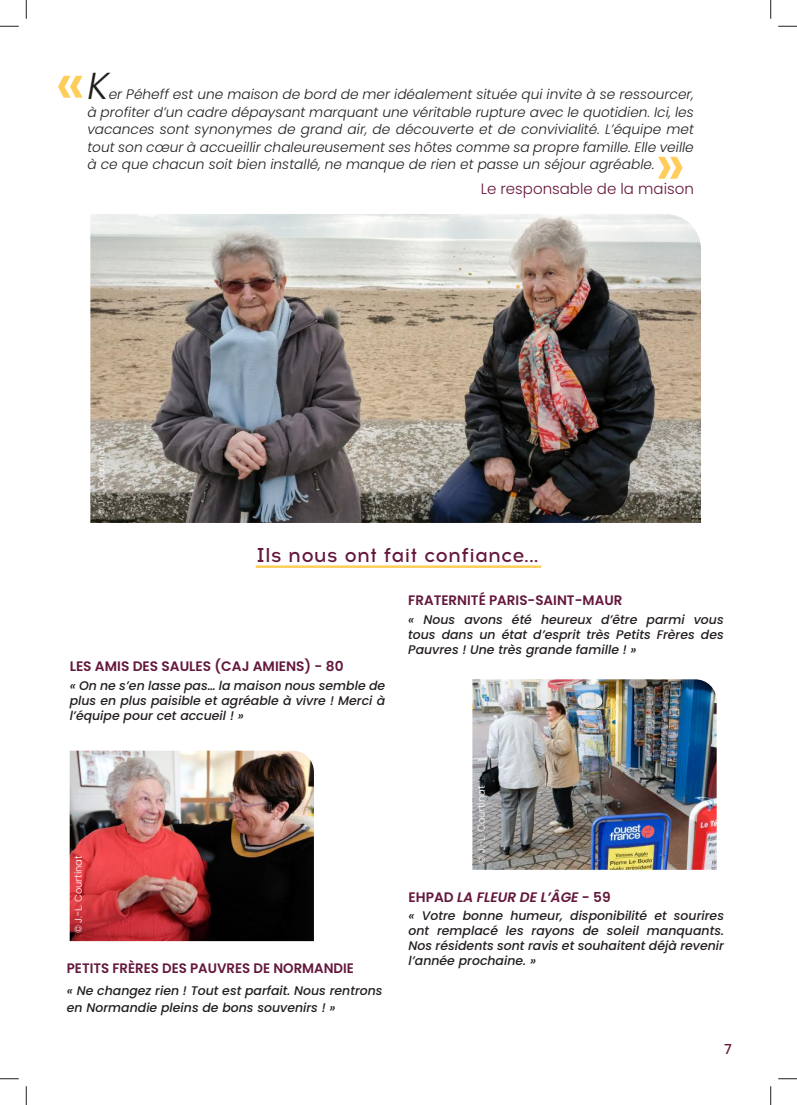
<style>
.page{position:relative;width:797px;height:1105px;background:#fff}
.page>*{position:absolute;margin:0;border:0;box-sizing:border-box;transform-origin:0 0}
.t1{font:500 62.5px "Poppins";color:#ffce5a}
.t2{font:italic 300 37.5px "Poppins";color:#241f1f}
.t3{font:500 20px "Acrom";color:#64173c}
.t4{font:300 15px "Poppins";color:#64173c}
.t5{font:italic 300 13.75px/17.5px "Poppins";color:#241f1f;text-align:justify}
.t6{font:600 13.75px "Poppins";color:#64173c}
.t7{font:italic 600 13.75px "Poppins";color:#64173c}
.t8{font:500 13.75px "Poppins";color:#64173c}
.t9{font:italic 500 12.5px/15px "Poppins";color:#241f1f;text-align:justify}
.t10{font:300 10px "Poppins";color:#fff}
.t11{font:300 8.75px "Poppins";color:#fff}
.s1{font-style:normal}
</style>
<div class="page">
<img style="left:90px;top:214px;width:611px;height:309px">
<hr style="left:256px;top:565px;width:285px;height:3px;background:#ffce5a">
<img style="left:70px;top:751px;width:244px;height:190px">
<img style="left:472px;top:679px;width:244px;height:191px">
<svg style="left:0;top:25px;width:19px;height:2px"></svg>
<svg style="left:778px;top:25px;width:19px;height:2px"></svg>
<svg style="left:0;top:1078px;width:19px;height:1px"></svg>
<svg style="left:778px;top:1078px;width:19px;height:1px"></svg>
<svg style="left:25px;top:0;width:2px;height:19px"></svg>
<svg style="left:25px;top:1086px;width:2px;height:19px"></svg>
<svg style="left:770px;top:0;width:1px;height:19px"></svg>
<svg style="left:770px;top:1086px;width:1px;height:19px"></svg>
<h2 class="t2" style="left:87px;top:64px;width:23px">K</h2>
<h1 class="t1" style="left:55px;top:47px;width:32px">«</h1>
<p class="t5" style="left:87px;top:85px;width:608px;text-indent:21px">er Péheff est une maison de bord de mer idéalement située qui invite à se ressourcer, à profiter d’un cadre dépaysant marquant une véritable rupture avec le quotidien. Ici, les vacances sont synonymes de grand air, de découverte et de convivialité. L’équipe met tout son cœur à accueillir chaleureusement ses hôtes comme sa propre famille. Elle veille à ce que chacun soit bien installé, ne manque de rien et passe un séjour agréable.</p>
<p class="t4" style="left:480px;top:180px;width:215px">Le responsable de la maison</p>
<h1 class="t1" style="left:655px;top:128px;width:32px">»</h1>
<p class="t11" style="left:96px;top:515px;width:70px;rotate:-90deg">© J.-L. Courtinat</p>
<h3 class="t3" style="left:256px;top:541px;width:284px">Ils nous ont fait confiance...</h3>
<p class="t6" style="left:70px;top:658px;width:275px">LES AMIS DES SAULES (CAJ AMIENS) - 80</p>
<p class="t9" style="left:70px;top:678px;width:317px">« On ne s’en lasse pas… la maison nous semble de plus en plus paisible et agréable à vivre ! Merci à l’équipe pour cet accueil ! »</p>
<p class="t6" style="left:408px;top:592px;width:216px">FRATERNITÉ PARIS-SAINT-MAUR</p>
<p class="t9" style="left:408px;top:612px;width:317px">« Nous avons été heureux d’être parmi vous tous dans un état d’esprit très Petits Frères des Pauvres ! Une très grande famille ! »</p>
<p class="t10" style="left:73px;top:933px;width:80px;rotate:-90deg">© J.-L. Courtinat</p>
<p class="t6" style="left:67px;top:960px;width:288px">PETITS FRÈRES DES PAUVRES DE NORMANDIE</p>
<p class="t9" style="left:67px;top:983px;width:317px;line-height:16.5px">« Ne changez rien ! Tout est parfait. Nous rentrons en Normandie pleins de bons souvenirs ! »</p>
<p class="t10" style="left:475px;top:864px;width:80px;rotate:-90deg">© J.-L. Courtinat</p>
<p class="t7" style="left:408px;top:889px;width:204px"><span class="s1">EHPAD</span> LA FLEUR DE L’ÂGE <span class="s1">- 59</span></p>
<p class="t9" style="left:408px;top:908px;width:317px">« Votre bonne humeur, disponibilité et sourires ont remplacé les rayons de soleil manquants.<br>Nos résidents sont ravis et souhaitent déjà revenir l’année prochaine. »</p>
<p class="t8" style="left:724px;top:1041px;width:9px">7</p>
</div>
